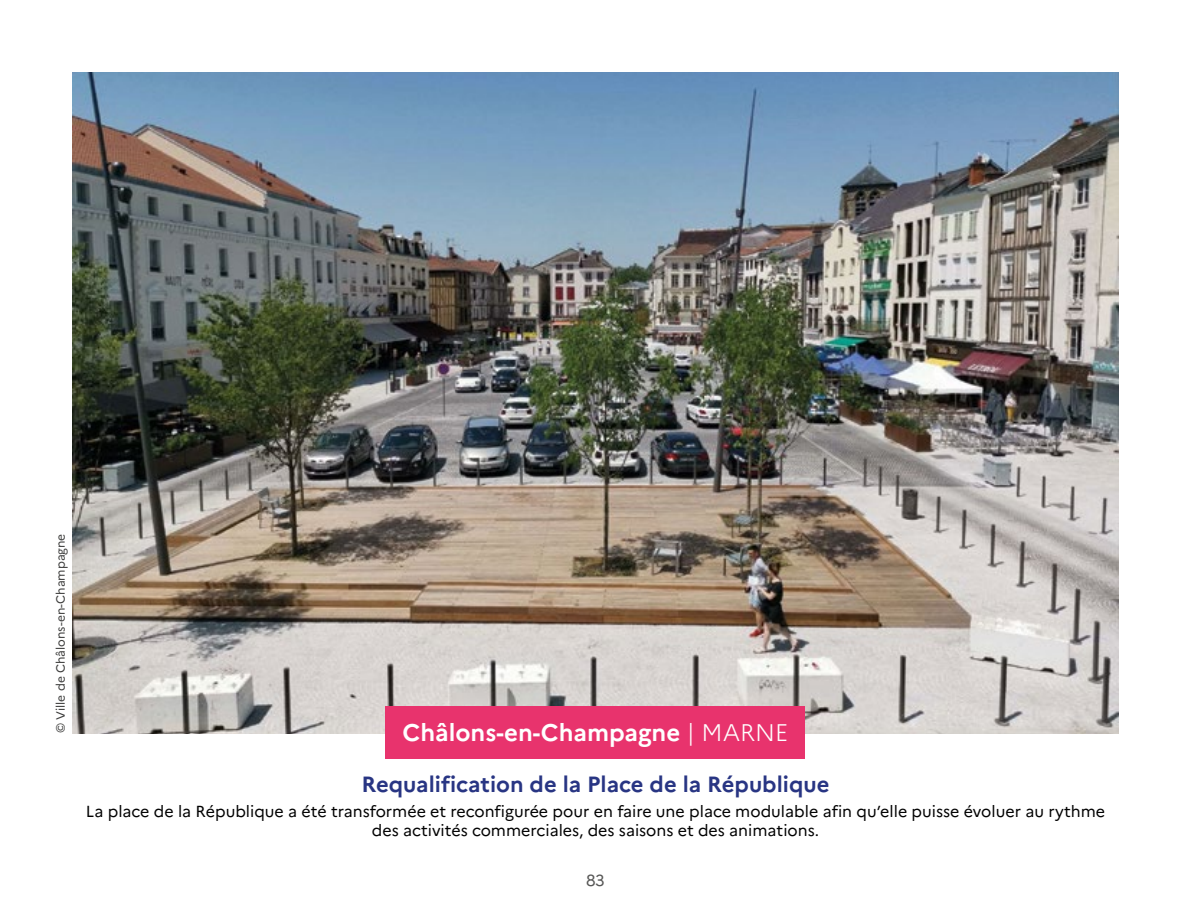
<style>
.page{position:relative;width:1191px;height:908px;background:#fff}
.page>*{position:absolute;margin:0;border:0;box-sizing:border-box;transform-origin:0 0}
.t1{font:700 24px "Marianne";color:#fff}
.t2{font:700 22px "Marianne";color:#283583}
.t3{font:16px/19.2px "Marianne";color:#000;text-align:center}
.t4{font:16px "Marianne";color:#575756}
.t5{font:12px "Marianne";color:#3c3c3b}
.s1{font-weight:300}
</style>
<div class="page">
<img style="left:72px;top:72px;width:1047px;height:661px">
<div style="left:385px;top:705px;width:420px;height:52px;background:#e8336d"></div>
<p class="t5" style="left:53px;top:733px;width:201px;rotate:-90deg">© Ville de Châlons-en-Champagne</p>
<h1 class="t1" style="left:402px;top:717px;width:387px">Châlons-en-Champagne <span class="s1">| MARNE</span></h1>
<h2 class="t2" style="left:361px;top:770px;width:469px">Requalification de la Place de la République</h2>
<p class="t3" style="left:86px;top:801px;width:1020px">La place de la République a été transformée et reconfigurée pour en faire une place modulable afin qu’elle puisse évoluer au rythme des activités commerciales, des saisons et des animations.</p>
<p class="t4" style="left:586px;top:870px;width:20px">83</p>
</div>
